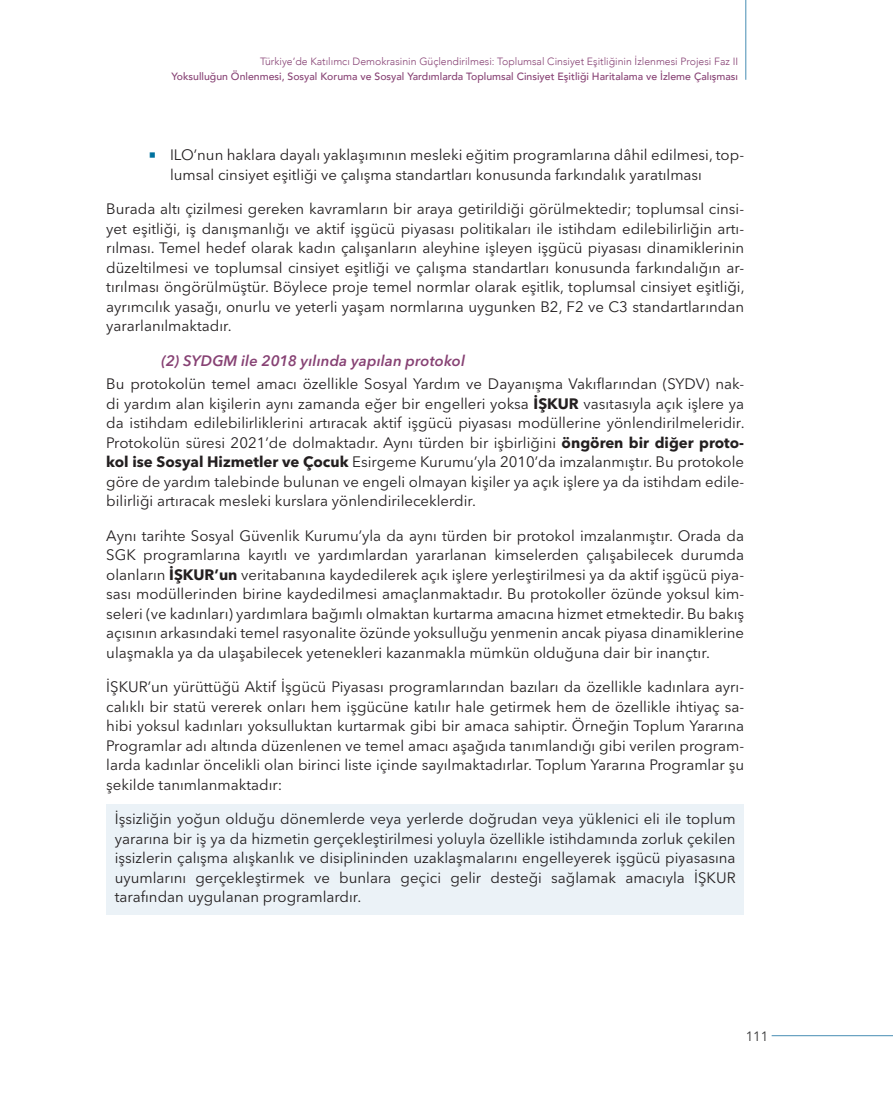
<style>
.page{position:relative;width:893px;height:1106px;background:#fff}
.page>*{position:absolute;margin:0;border:0;box-sizing:border-box;transform-origin:0 0}
.govde-METINN{font:15px/19.5px "Avenir Next LT Pro";color:#231f20;text-align:justify}
.zemin_Yazin{font:15px/19.5px "Avenir Next LT Pro";color:#231f20;text-align:justify}
.girinti-3{font:15px/19.5px "Avenir Next LT Pro";color:#231f20}
._6__italik{font:italic 600 15px "Avenir Next LT Pro";letter-spacing:.005em;color:#874274}
.t1{font:13.5px "Avenir";color:#3e3e3f}
.t2{font:500 10.5px "Avenir";color:#874274}
.t3{font:300 10.5px "Avenir";color:#874274}
.s1{color:#00729f}
.s2{font-weight:700}
</style>
<div class="page">
<hr style="left:745px;top:0;width:1px;height:80px;background:#5b9abc">
<hr style="left:772px;top:1035px;width:121px;height:1px;background:#5b9abc">
<div style="left:106px;top:804px;width:638px;height:110px;background:#ebf2f7"></div>
<p class="t3" style="left:260px;top:55px;width:480px">Türkiye’de Katılımcı Demokrasinin Güçlendirilmesi: Toplumsal Cinsiyet Eşitliğinin İzlenmesi Projesi Faz II</p>
<p class="t2" style="left:172px;top:67px;width:568px">Yoksulluğun Önlenmesi, Sosyal Koruma ve Sosyal Yardımlarda Toplumsal Cinsiyet Eşitliği Haritalama ve İzleme Çalışması</p>
<p class="girinti-3" style="left:170px;top:145px;width:576px;text-indent:-21px"><span class="s1">○</span> ILO’nun haklara dayalı yaklaşımının mesleki eğitim programlarına dâhil edilmesi, top&shy;lumsal cinsiyet eşitliği ve çalışma standartları konusunda farkındalık yaratılması</p>
<p class="govde-METINN" style="left:106px;top:199px;width:640px">Burada altı çizilmesi gereken kavramların bir araya getirildiği görülmektedir; toplumsal cinsi&shy;yet eşitliği, iş danışmanlığı ve aktif işgücü piyasası politikaları ile istihdam edilebilirliğin artı&shy;rılması. Temel hedef olarak kadın çalışanların aleyhine işleyen işgücü piyasası dinamiklerinin düzeltilmesi ve toplumsal cinsiyet eşitliği ve çalışma standartları konusunda farkındalığın ar&shy;tırılması öngörülmüştür. Böylece proje temel normlar olarak eşitlik, toplumsal cinsiyet eşitliği, ayrımcılık yasağı, onurlu ve yeterli yaşam normlarına uygunken B2, F2 ve C3 standartlarından yararlanılmaktadır.</p>
<p class="_6__italik" style="left:162px;top:351px;width:305px">(2) SYDGM ile 2018 yılında yapılan protokol</p>
<p class="govde-METINN" style="left:106px;top:374px;width:640px">Bu protokolün temel amacı özellikle Sosyal Yardım ve Dayanışma Vakıflarından (SYDV) nak&shy;di yardım alan kişilerin aynı zamanda eğer bir engelleri yoksa <span class="s2">İŞKUR</span> vasıtasıyla açık işlere ya da istihdam edilebilirliklerini artıracak aktif işgücü piyasası modüllerine yönlendirilmeleridir.<br>Protokolün süresi 2021’de dolmaktadır. Aynı türden bir işbirliğini <span class="s2">öngören bir diğer proto&shy;kol ise Sosyal Hizmetler ve Çocuk</span> Esirgeme Kurumu’yla 2010’da imzalanmıştır. Bu protokole göre de yardım talebinde bulunan ve engeli olmayan kişiler ya açık işlere ya da istihdam edile&shy;bilirliği artıracak mesleki kurslara yönlendirileceklerdir.</p>
<p class="govde-METINN" style="left:106px;top:526px;width:639px">Aynı tarihte Sosyal Güvenlik Kurumu’yla da aynı türden bir protokol imzalanmıştır. Orada da SGK programlarına kayıtlı ve yardımlardan yararlanan kimselerden çalışabilecek durumda olanların <span class="s2">İŞKUR’un</span> veritabanına kaydedilerek açık işlere yerleştirilmesi ya da aktif işgücü piya&shy;sası modüllerinden birine kaydedilmesi amaçlanmaktadır. Bu protokoller özünde yoksul kim&shy;seleri (ve kadınları) yardımlara bağımlı olmaktan kurtarma amacına hizmet etmektedir. Bu bakış açısının arkasındaki temel rasyonalite özünde yoksulluğu yenmenin ancak piyasa dinamiklerine ulaşmakla ya da ulaşabilecek yetenekleri kazanmakla mümkün olduğuna dair bir inançtır.</p>
<p class="govde-METINN" style="left:106px;top:677px;width:639px">İŞKUR’un yürüttüğü Aktif İşgücü Piyasası programlarından bazıları da özellikle kadınlara ayrı&shy;calıklı bir statü vererek onları hem işgücüne katılır hale getirmek hem de özellikle ihtiyaç sa&shy;hibi yoksul kadınları yoksulluktan kurtarmak gibi bir amaca sahiptir. Örneğin Toplum Yararına Programlar adı altında düzenlenen ve temel amacı aşağıda tanımlandığı gibi verilen program&shy;larda kadınlar öncelikli olan birinci liste içinde sayılmaktadırlar. Toplum Yararına Programlar şu şekilde tanımlanmaktadır:</p>
<p class="zemin_Yazin" style="left:115px;top:809px;width:622px">İşsizliğin yoğun olduğu dönemlerde veya yerlerde doğrudan veya yüklenici eli ile toplum yararına bir iş ya da hizmetin gerçekleştirilmesi yoluyla özellikle istihdamında zorluk çekilen işsizlerin çalışma alışkanlık ve disiplininden uzaklaşmalarını engelleyerek işgücü piyasasına uyumlarını gerçekleştirmek ve bunlara geçici gelir desteği sağlamak amacıyla İŞKUR tarafından uygulanan programlardır.</p>
<p class="t1" style="left:746px;top:1028px;width:24px">111</p>
</div>
